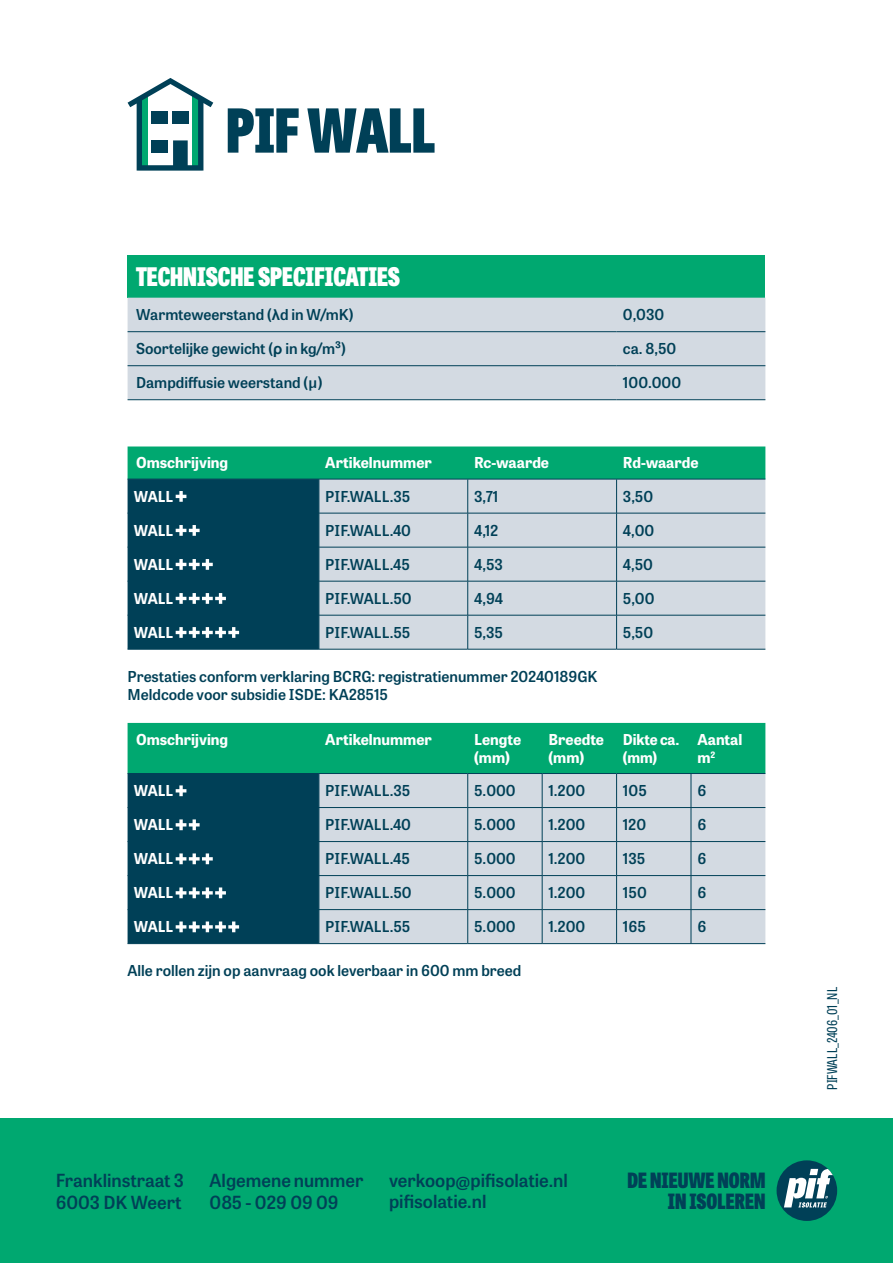
<style>
.page{position:relative;width:893px;height:1263px;background:#fff}
.page>*{position:absolute;margin:0;border:0;box-sizing:border-box;transform-origin:0 0}
.t1{font:800 25.5px "Tablet Gothic Condensed";color:#fff}
.t2{font:800 21px/21.6px "Tablet Gothic Condensed";color:#004057;text-align:right}
.t3{font:600 18px/21.6px "Tablet Gothic";color:#004057}
.t4{font:600 15px/18px "Tablet Gothic";color:#004057}
.t5{font:700 15px/18px "Tablet Gothic";color:#fff}
.t6{font:13.5px "Tablet Gothic Condensed";color:#004057}
.s1{font-family:"Arial";font-weight:700}
</style>
<div class="page">
<div style="left:0;top:1118px;width:893px;height:145px;background:#00a870"></div>
<div style="left:777px;top:1160px;width:60px;height:61px;background:#004057;border-radius:50%"></div>
<svg style="left:784px;top:1169px;width:52px;height:38px"></svg>
<div style="left:128px;top:255px;width:637px;height:43px;background:#00a870"></div>
<div style="left:128px;top:298px;width:637px;height:101px;background:#d3dae2"></div>
<hr style="left:128px;top:331px;width:489px;height:1px;background:#004057">
<hr style="left:617px;top:331px;width:148px;height:1px;background:#004057">
<hr style="left:128px;top:365px;width:489px;height:1px;background:#004057">
<hr style="left:617px;top:365px;width:148px;height:1px;background:#004057">
<hr style="left:128px;top:399px;width:489px;height:1px;background:#004057">
<hr style="left:617px;top:399px;width:148px;height:1px;background:#004057">
<hr style="left:128px;top:649px;width:191px;height:1px;background:#004057">
<hr style="left:319px;top:649px;width:149px;height:1px;background:#004057">
<hr style="left:468px;top:649px;width:149px;height:1px;background:#004057">
<hr style="left:617px;top:649px;width:148px;height:1px;background:#004057">
<svg style="left:128px;top:446px;width:637px;height:203px;background:#79a9ab"></svg>
<hr style="left:128px;top:943px;width:191px;height:1px;background:#004057">
<hr style="left:319px;top:943px;width:149px;height:1px;background:#004057">
<hr style="left:468px;top:943px;width:74px;height:1px;background:#004057">
<hr style="left:542px;top:943px;width:75px;height:1px;background:#004057">
<hr style="left:617px;top:943px;width:74px;height:1px;background:#004057">
<hr style="left:691px;top:943px;width:74px;height:1px;background:#004057">
<svg style="left:128px;top:723px;width:637px;height:220px;background:#6ea8a5"></svg>
<svg style="left:128px;top:78px;width:85px;height:93px"></svg>
<svg style="left:228px;top:108px;width:71px;height:45px"></svg>
<svg style="left:307px;top:108px;width:128px;height:45px"></svg>
<h1 class="t1" style="left:136px;top:262px;width:265px">TECHNISCHE SPECIFICATIES</h1>
<p class="t4" style="left:136px;top:306px;width:219px">Warmteweerstand (<span class="s1">λ</span>d in W/mK)</p>
<p class="t4" style="left:623px;top:306px;width:43px">0,030</p>
<p class="t4" style="left:136px;top:340px;width:211px">Soortelĳke gewicht (<span class="s1">ρ</span> in kg/m³)</p>
<p class="t4" style="left:623px;top:340px;width:55px">ca. 8,50</p>
<p class="t4" style="left:136px;top:374px;width:188px">Dampdiffusie weerstand (μ)</p>
<p class="t4" style="left:623px;top:374px;width:60px">100.000</p>
<p class="t5" style="left:136px;top:455px;width:94px">Omschrĳving</p>
<p class="t5" style="left:325px;top:455px;width:108px">Artikelnummer</p>
<p class="t5" style="left:474px;top:455px;width:76px">Rc-waarde</p>
<p class="t5" style="left:623px;top:455px;width:77px">Rd-waarde</p>
<p class="t5" style="left:134px;top:488px;width:41px">WALL</p>
<p class="t4" style="left:325px;top:488px;width:87px">PIF.WALL.35</p>
<p class="t4" style="left:474px;top:488px;width:26px">3,71</p>
<p class="t4" style="left:623px;top:488px;width:32px">3,50</p>
<p class="t5" style="left:134px;top:522px;width:41px">WALL</p>
<p class="t4" style="left:325px;top:522px;width:87px">PIF.WALL.40</p>
<p class="t4" style="left:474px;top:522px;width:26px">4,12</p>
<p class="t4" style="left:623px;top:522px;width:33px">4,00</p>
<p class="t5" style="left:134px;top:556px;width:41px">WALL</p>
<p class="t4" style="left:325px;top:556px;width:86px">PIF.WALL.45</p>
<p class="t4" style="left:474px;top:556px;width:30px">4,53</p>
<p class="t4" style="left:623px;top:556px;width:32px">4,50</p>
<p class="t5" style="left:134px;top:590px;width:41px">WALL</p>
<p class="t4" style="left:325px;top:590px;width:88px">PIF.WALL.50</p>
<p class="t4" style="left:474px;top:590px;width:30px">4,94</p>
<p class="t4" style="left:623px;top:590px;width:33px">5,00</p>
<p class="t5" style="left:134px;top:624px;width:41px">WALL</p>
<p class="t4" style="left:325px;top:624px;width:87px">PIF.WALL.55</p>
<p class="t4" style="left:474px;top:624px;width:30px">5,35</p>
<p class="t4" style="left:623px;top:624px;width:32px">5,50</p>
<p class="t4" style="left:128px;top:668px;width:471px">Prestaties conform verklaring BCRG: registratienummer 20240189GK<br>Meldcode voor subsidie ISDE: KA28515</p>
<p class="t5" style="left:136px;top:731px;width:94px">Omschrĳving</p>
<p class="t5" style="left:325px;top:731px;width:108px">Artikelnummer</p>
<p class="t5" style="left:474px;top:731px;width:49px">Lengte (mm)</p>
<p class="t5" style="left:549px;top:731px;width:57px">Breedte (mm)</p>
<p class="t5" style="left:623px;top:731px;width:58px">Dikte ca. (mm)</p>
<p class="t5" style="left:697px;top:731px;width:47px">Aantal m<sup>2</sup></p>
<p class="t5" style="left:134px;top:783px;width:41px">WALL</p>
<p class="t4" style="left:325px;top:782px;width:87px">PIF.WALL.35</p>
<p class="t4" style="left:474px;top:782px;width:43px">5.000</p>
<p class="t4" style="left:549px;top:782px;width:38px">1.200</p>
<p class="t4" style="left:623px;top:782px;width:25px">105</p>
<p class="t4" style="left:697px;top:782px;width:10px">6</p>
<p class="t5" style="left:134px;top:817px;width:41px">WALL</p>
<p class="t4" style="left:325px;top:816px;width:87px">PIF.WALL.40</p>
<p class="t4" style="left:474px;top:816px;width:43px">5.000</p>
<p class="t4" style="left:549px;top:816px;width:38px">1.200</p>
<p class="t4" style="left:623px;top:816px;width:25px">120</p>
<p class="t4" style="left:697px;top:816px;width:10px">6</p>
<p class="t5" style="left:134px;top:851px;width:41px">WALL</p>
<p class="t4" style="left:325px;top:850px;width:86px">PIF.WALL.45</p>
<p class="t4" style="left:474px;top:850px;width:43px">5.000</p>
<p class="t4" style="left:549px;top:850px;width:38px">1.200</p>
<p class="t4" style="left:623px;top:850px;width:24px">135</p>
<p class="t4" style="left:697px;top:850px;width:10px">6</p>
<p class="t5" style="left:134px;top:885px;width:41px">WALL</p>
<p class="t4" style="left:325px;top:884px;width:88px">PIF.WALL.50</p>
<p class="t4" style="left:474px;top:884px;width:43px">5.000</p>
<p class="t4" style="left:549px;top:884px;width:38px">1.200</p>
<p class="t4" style="left:623px;top:884px;width:25px">150</p>
<p class="t4" style="left:697px;top:884px;width:10px">6</p>
<p class="t5" style="left:134px;top:919px;width:41px">WALL</p>
<p class="t4" style="left:325px;top:918px;width:87px">PIF.WALL.55</p>
<p class="t4" style="left:474px;top:918px;width:43px">5.000</p>
<p class="t4" style="left:549px;top:918px;width:38px">1.200</p>
<p class="t4" style="left:623px;top:918px;width:24px">165</p>
<p class="t4" style="left:697px;top:918px;width:10px">6</p>
<p class="t4" style="left:128px;top:962px;width:395px">Alle rollen zĳn op aanvraag ook leverbaar in 600 mm breed</p>
<p class="t3" style="left:56px;top:1170px;width:130px">Franklinstraat 3<br>6003 DK Weert</p>
<p class="t3" style="left:210px;top:1170px;width:155px">Algemene nummer<br>085 - 029 09 09</p>
<p class="t3" style="left:389px;top:1170px;width:180px">verkoop@pifisolatie.nl pifisolatie.nl</p>
<h2 class="t2" style="left:628px;top:1170px;width:139px">DE NIEUWE NORM<br>IN ISOLEREN</h2>
<p class="t6" style="left:827px;top:1089px;width:104px;rotate:-90deg">PIFWALL_2406_01_NL</p>
</div>
